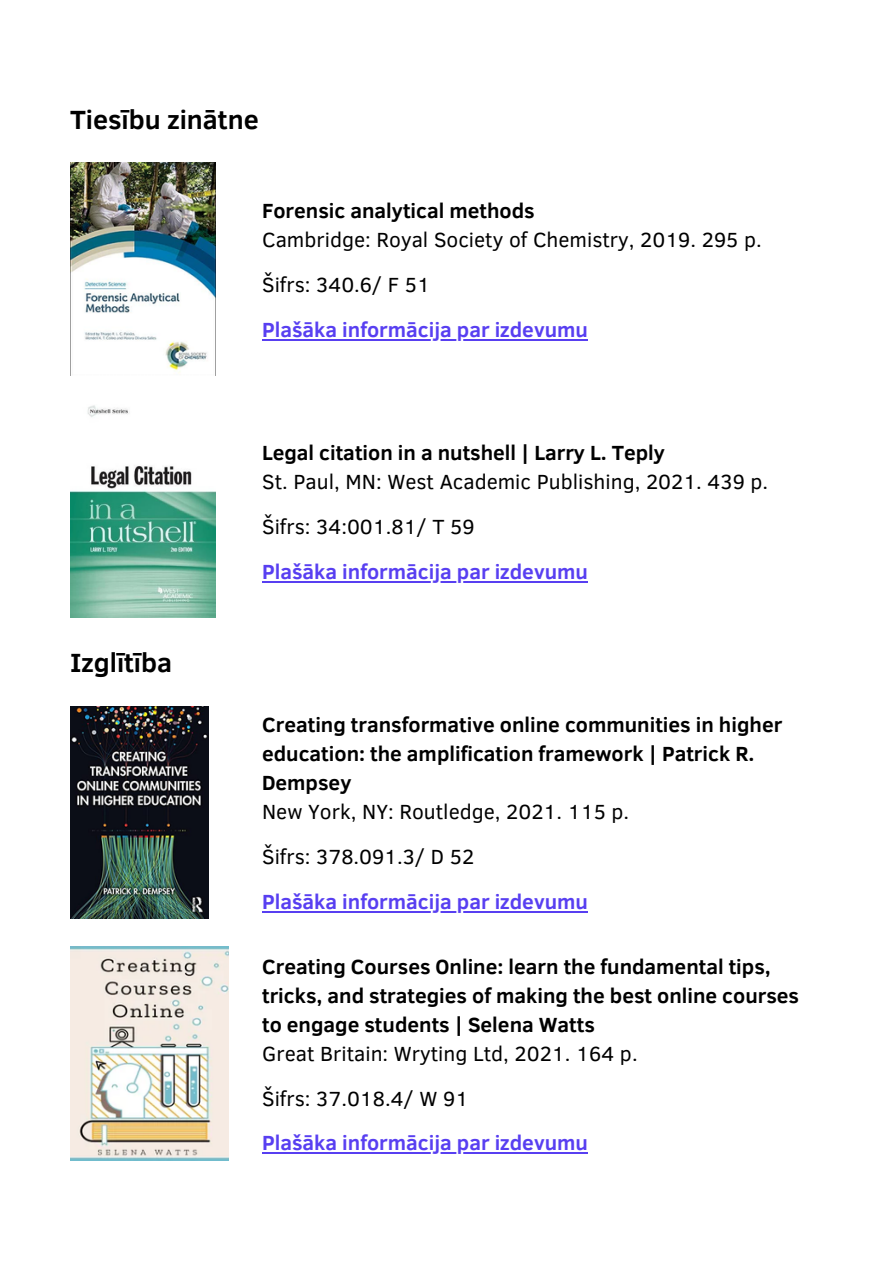
<style>
.page{position:relative;width:893px;height:1264px;background:#fff}
.page>*{position:absolute;margin:0;border:0;box-sizing:border-box;transform-origin:0 0}
.t1{font:700 27px "Clear Sans";color:#000}
.t2{font:700 21px/29px "Clear Sans";color:#000}
.t3{font:21px/45px "Clear Sans";color:#000}
.t4{font:700 21px "Clear Sans";color:#583ff1}
</style>
<div class="page">
<img style="left:70px;top:405px;width:145px;height:212px">
<img style="left:70px;top:163px;width:145px;height:212px">
<img style="left:70px;top:706px;width:138px;height:212px">
<hr style="left:262px;top:580px;width:326px;height:2px;background:#583ff1">
<hr style="left:262px;top:339px;width:326px;height:2px;background:#583ff1">
<hr style="left:262px;top:911px;width:326px;height:2px;background:#583ff1">
<img style="left:70px;top:946px;width:158px;height:214px">
<hr style="left:262px;top:1152px;width:326px;height:2px;background:#583ff1">
<p class="t1" style="left:70px;top:100px;width:190px">Tiesību zinātne</p>
<p class="t2" style="left:262px;top:195px;width:274px">Forensic analytical methods</p>
<p class="t3" style="left:262px;top:216px;width:501px">Cambridge: Royal Society of Chemistry, 2019. 295 p.<br>Šifrs: 340.6/ F 51</p>
<p class="t4" style="left:262px;top:314px;width:327px">Plašāka informācija par izdevumu</p>
<p class="t1" style="left:70px;top:643px;width:104px">Izglītība</p>
<p class="t2" style="left:262px;top:436px;width:404px">Legal citation in a nutshell | Larry L. Teply</p>
<p class="t3" style="left:262px;top:457px;width:507px">St. Paul, MN: West Academic Publishing, 2021. 439 p.<br>Šifrs: 34:001.81/ T 59</p>
<p class="t4" style="left:262px;top:556px;width:327px">Plašāka informācija par izdevumu</p>
<p class="t2" style="left:262px;top:709px;width:521px">Creating transformative online communities in higher education: the amplification framework | Patrick R.<br>Dempsey</p>
<p class="t3" style="left:262px;top:788px;width:368px">New York, NY: Routledge, 2021. 115 p.<br>Šifrs: 378.091.3/ D 52</p>
<p class="t4" style="left:262px;top:886px;width:327px">Plašāka informācija par izdevumu</p>
<p class="t2" style="left:262px;top:950px;width:538px">Creating Courses Online: learn the fundamental tips, tricks, and strategies of making the best online courses to engage students | Selena Watts</p>
<p class="t3" style="left:262px;top:1029px;width:377px">Great Britain: Wryting Ltd, 2021. 164 p.<br>Šifrs: 37.018.4/ W 91</p>
<p class="t4" style="left:262px;top:1127px;width:327px">Plašāka informācija par izdevumu</p>
</div>
